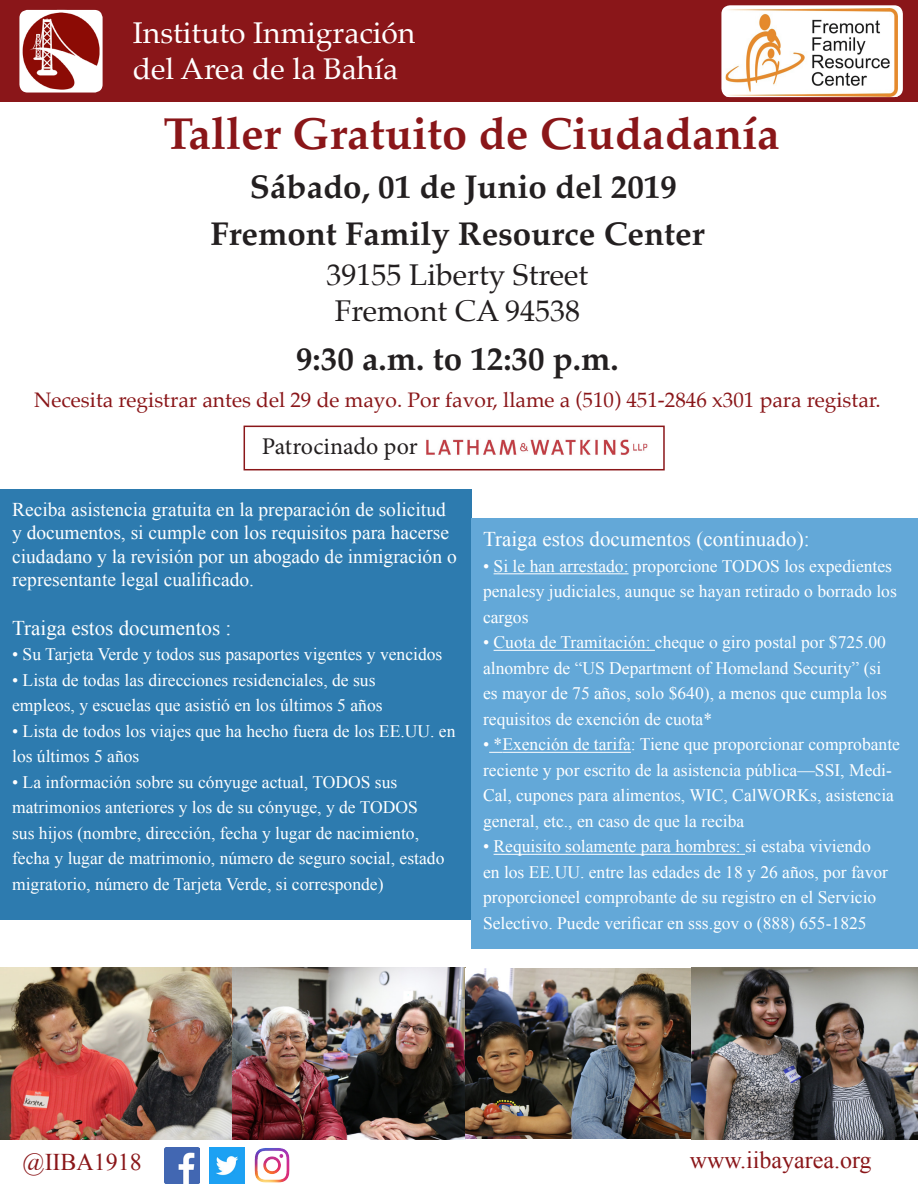
<style>
.page{position:relative;width:918px;height:1188px;background:#fff}
.page>*{position:absolute;margin:0;border:0;box-sizing:border-box;transform-origin:0 0}
.t1{font:700 45px "Palatino";color:#8a1619}
.t2{font:700 33px "Palatino";color:#231f20}
.t3{font:30px/36px "Palatino";color:#fff}
.t4{font:30px "Palatino";color:#231f20}
.t5{font:24px "Times New Roman";color:#8a1619}
.t6{font:24px "Minion Pro";color:#231f20}
.t7{font:21px "Palatino";color:#8a1619}
.t8{font:21px "Times New Roman";color:#fff}
.t9{font:19.5px/23.4px "Times New Roman";color:#fff}
.t10{font:17.55px/25.5px "Times New Roman";color:#fff}
</style>
<div class="page">
<div style="left:0;top:0;width:918px;height:101px;background:#8a1619"></div>
<div style="left:0;top:489px;width:472px;height:431px;background:#2d7baf"></div>
<div style="left:472px;top:518px;width:446px;height:431px;background:#63a8d8"></div>
<img style="left:19px;top:10px;width:84px;height:83px">
<img style="left:0;top:967px;width:695px;height:172px">
<img style="left:691px;top:968px;width:227px;height:171px">
<img style="left:164px;top:1147px;width:36px;height:36px">
<img style="left:209px;top:1147px;width:36px;height:36px">
<img style="left:254px;top:1148px;width:36px;height:35px">
<hr style="left:494px;top:573px;width:135px;height:1px;background:#fff">
<hr style="left:494px;top:650px;width:161px;height:1px;background:#fff">
<svg style="left:489px;top:752px;width:13px;height:1px"></svg>
<hr style="left:502px;top:752px;width:129px;height:1px;background:#fff">
<hr style="left:494px;top:854px;width:251px;height:1px;background:#fff">
<div style="left:721px;top:5px;width:182px;height:92px;background:#fff;border-radius:9px"></div>
<img style="left:726px;top:8px;width:172px;height:89px">
<img style="left:426px;top:439px;width:222px;height:16px">
<div style="left:244px;top:426px;width:421px;height:44px;border:2px solid #8a1619"></div>
<p class="t3" style="left:133px;top:15px;width:284px">Instituto Inmigración del Area de la Bahía</p>
<p class="t1" style="left:164px;top:96px;width:618px">Taller Gratuito de Ciudadanía</p>
<p class="t2" style="left:250px;top:159px;width:429px">Sábado, 01 de Junio del 2019</p>
<p class="t2" style="left:210px;top:205px;width:496px">Fremont Family Resource Center</p>
<p class="t4" style="left:327px;top:250px;width:263px">39155 Liberty Street</p>
<p class="t4" style="left:335px;top:286px;width:247px">Fremont CA 94538</p>
<p class="t2" style="left:296px;top:331px;width:324px">9:30 a.m. to 12:30 p.m.</p>
<p class="t7" style="left:34px;top:382px;width:848px">Necesita registrar antes del 29 de mayo. Por favor, llame a (510) 451-2846 x301 para registar.</p>
<p class="t6" style="left:262px;top:431px;width:157px">Patrocinado por</p>
<p class="t9" style="left:12px;top:497px;width:446px">Reciba asistencia gratuita en la preparación de solicitud y documentos, si cumple con los requisitos para hacerse ciudadano y la revisión por un abogado de inmigración o representante legal cualificado.</p>
<p class="t8" style="left:12px;top:614px;width:221px">Traiga estos documentos :</p>
<p class="t10" style="left:12px;top:642px;width:432px">• Su Tarjeta Verde y todos sus pasaportes vigentes y vencidos</p>
<p class="t10" style="left:12px;top:667px;width:365px">• Lista de todas las direcciones residenciales, de sus</p>
<p class="t10" style="left:12px;top:693px;width:372px">empleos, y escuelas que asistió en los últimos 5 años</p>
<p class="t10" style="left:12px;top:718px;width:445px">• Lista de todos los viajes que ha hecho fuera de los EE.UU. en los últimos 5 años</p>
<p class="t10" style="left:12px;top:769px;width:434px">• La información sobre su cónyuge actual, TODOS sus matrimonios anteriores y los de su cónyuge, y de TODOS sus hijos (nombre, dirección, fecha y lugar de nacimiento, fecha y lugar de matrimonio, número de seguro social, estado migratorio, número de Tarjeta Verde, si corresponde)</p>
<p class="t8" style="left:483px;top:525px;width:328px">Traiga estos documentos (continuado):</p>
<p class="t10" style="left:483px;top:553px;width:415px">• Si le han arrestado: proporcione TODOS los expedientes penalesy judiciales, aunque se hayan retirado o borrado los cargos</p>
<p class="t10" style="left:483px;top:630px;width:406px">• Cuota de Tramitación: cheque o giro postal por $725.00 alnombre de “US Department of Homeland Security” (si es mayor de 75 años, solo $640), a menos que cumpla los requisitos de exención de cuota*</p>
<p class="t10" style="left:483px;top:732px;width:419px">• *Exención de tarifa: Tiene que proporcionar comprobante reciente y por escrito de la asistencia pública—SSI, Medi-Cal, cupones para alimentos, WIC, CalWORKs, asistencia general, etc., en caso de que la reciba</p>
<p class="t10" style="left:483px;top:834px;width:407px">• Requisito solamente para hombres: si estaba viviendo en los EE.UU. entre las edades de 18 y 26 años, por favor proporcioneel comprobante de su registro en el Servicio Selectivo. Puede verificar en sss.gov o (888) 655-1825</p>
<p class="t5" style="left:23px;top:1146px;width:121px">@IIBA1918</p>
<p class="t5" style="left:690px;top:1143px;width:183px">www.iibayarea.org</p>
</div>
